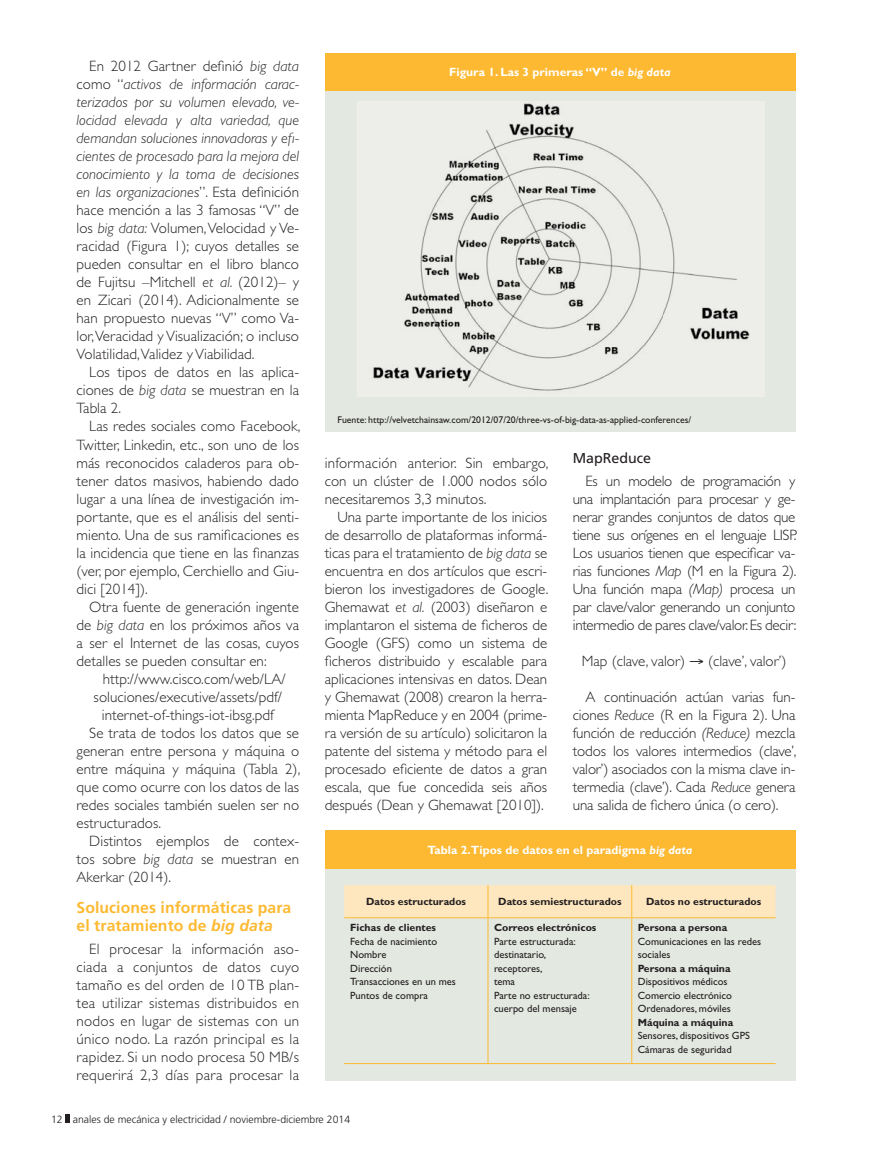
<style>
.page{position:relative;width:872px;height:1149px;background:#fff}
.page>*{position:absolute;margin:0;border:0;box-sizing:border-box;transform-origin:0 0}
.t1{font:700 15.75px/18px "Frutiger LT Std";letter-spacing:.005em;color:#fdb931}
.t2{font:300 15px/18px "Gill Sans Std";letter-spacing:.005em;color:#231f20;text-align:justify}
.t3{font:14.25px "Frutiger LT Std";color:#231f20}
.t4{font:700 12px "Gill Sans Std";color:#fff}
.t5{font:10.5px/13.5px "Gill Sans Std";color:#231f20}
.t6{font:700 10.5px "Gill Sans Std";color:#231f20}
.t7{font:300 10.5px "Frutiger LT Std";color:#231f20}
.t8{font:9.75px "Gill Sans Std";color:#231f20}
.s1{font-style:italic}
</style>
<div class="page">
<svg style="left:66px;top:1114px;width:4px;height:8px"></svg>
<div style="left:325px;top:53px;width:470px;height:38px;background:#fdb931"></div>
<div style="left:325px;top:91px;width:470px;height:340px;background:#e3e8e1"></div>
<img style="left:370px;top:101px;width:380px;height:292px">
<div style="left:325px;top:830px;width:470px;height:38px;background:#fdb931"></div>
<div style="left:325px;top:868px;width:470px;height:212px;background:#e3e8e1"></div>
<div style="left:344px;top:885px;width:431px;height:32px;background:#fee7bf"></div>
<hr style="left:487px;top:884px;width:1px;height:33px;background:#fdb931">
<hr style="left:631px;top:884px;width:1px;height:33px;background:#fdb931">
<hr style="left:344px;top:917px;width:144px;height:1px;background:#fdb931">
<hr style="left:488px;top:917px;width:144px;height:1px;background:#fdb931">
<hr style="left:487px;top:917px;width:1px;height:145px;background:#fdb931">
<hr style="left:632px;top:917px;width:143px;height:1px;background:#fdb931">
<hr style="left:631px;top:917px;width:1px;height:145px;background:#fdb931">
<hr style="left:344px;top:1062px;width:144px;height:1px;background:#fdb931">
<hr style="left:488px;top:1062px;width:144px;height:1px;background:#fdb931">
<hr style="left:632px;top:1062px;width:143px;height:1px;background:#fdb931">
<p class="t2" style="left:76px;top:57px;width:224px;text-indent:13px">En 2012 Gartner definió <span class="s1">big data </span>como “<span class="s1">activos de información carac&shy;terizados por su volumen elevado, ve&shy;locidad elevada y alta variedad, que demandan soluciones innovadoras y efi&shy;cientes de procesado para la mejora del conocimiento y la toma de decisiones en las organizaciones</span>”. Esta definición hace mención a las 3 famosas “V” de los <span class="s1">big data:</span> Volumen, Velocidad y Ve&shy;racidad (Figura 1); cuyos detalles se pueden consultar en el libro blanco de Fujitsu –Mitchell <span class="s1">et al.</span> (2012)– y en Zicari (2014). Adicionalmente se han propuesto nuevas “V” como Va&shy;lor, Veracidad y Visualización; o incluso Volatilidad, Validez y Viabilidad.</p>
<p class="t2" style="left:76px;top:363px;width:224px;text-indent:13px">Los tipos de datos en las aplica&shy;ciones de <span class="s1">big data</span> se muestran en la Tabla 2.</p>
<p class="t2" style="left:76px;top:417px;width:225px;text-indent:13px">Las redes sociales como Facebook, Twitter, Linkedin, etc., son uno de los más reconocidos caladeros para ob&shy;tener datos masivos, habiendo dado lugar a una línea de investigación im&shy;portante, que es el análisis del senti&shy;miento. Una de sus ramificaciones es la incidencia que tiene en las finanzas (ver, por ejemplo, Cerchiello and Giu&shy;dici [2014]).</p>
<p class="t2" style="left:76px;top:597px;width:224px;text-indent:13px">Otra fuente de generación ingente de <span class="s1">big data</span> en los próximos años va a ser el Internet de las cosas, cuyos detalles se pueden consultar en:</p>
<p class="t2" style="left:103px;top:669px;width:184px">http://www.cisco.com/web/LA/</p>
<p class="t2" style="left:94px;top:687px;width:190px">soluciones/executive/assets/pdf/</p>
<p class="t2" style="left:102px;top:705px;width:174px">internet-of-things-iot-ibsg.pdf</p>
<p class="t2" style="left:89px;top:723px;width:211px">Se trata de todos los datos que se</p>
<p class="t2" style="left:77px;top:741px;width:224px">generan entre persona y máquina o</p>
<p class="t2" style="left:77px;top:759px;width:225px">entre máquina y máquina (Tabla 2),</p>
<p class="t2" style="left:77px;top:777px;width:224px">que como ocurre con los datos de las</p>
<p class="t2" style="left:77px;top:795px;width:224px">redes sociales también suelen ser no</p>
<p class="t2" style="left:77px;top:813px;width:86px">estructurados.</p>
<p class="t2" style="left:89px;top:831px;width:211px">Distintos ejemplos de contex-</p>
<p class="t2" style="left:77px;top:849px;width:224px">tos sobre <span class="s1">big data</span> se muestran en</p>
<p class="t2" style="left:77px;top:867px;width:96px">Akerkar (2014).</p>
<p class="t1" style="left:76px;top:898px;width:216px">Soluciones informáticas para el tratamiento de <span class="s1">big data</span></p>
<p class="t2" style="left:77px;top:939px;width:224px;text-indent:13px">El procesar la información aso&shy;ciada a conjuntos de datos cuyo tamaño es del orden de 10 TB plan&shy;tea utilizar sistemas distribuidos en nodos en lugar de sistemas con un único nodo. La razón principal es la rapidez. Si un nodo procesa 50 MB/s requerirá 2,3 días para procesar la</p>
<p class="t4" style="left:449px;top:65px;width:223px">Figura 1. Las 3 primeras “V” de <span class="s1">big data</span></p>
<p class="t8" style="left:337px;top:413px;width:355px">Fuente: http://velvetchainsaw.com/2012/07/20/three-vs-of-big-data-as-applied-conferences/</p>
<p class="t2" style="left:325px;top:453px;width:225px">información anterior. Sin embargo, con un clúster de 1.000 nodos sólo necesitaremos 3,3 minutos.</p>
<p class="t2" style="left:325px;top:507px;width:225px;text-indent:13px">Una parte importante de los inicios de desarrollo de plataformas informá&shy;ticas para el tratamiento de <span class="s1">big data</span> se encuentra en dos artículos que escri&shy;bieron los investigadores de Google.<br>Ghemawat <span class="s1">et al.</span> (2003) diseñaron e implantaron el sistema de ficheros de Google (GFS) como un sistema de ficheros distribuido y escalable para aplicaciones intensivas en datos. Dean y Ghemawat (2008) crearon la herra&shy;mienta MapReduce y en 2004 (prime&shy;ra versión de su artículo) solicitaron la patente del sistema y método para el procesado eficiente de datos a gran escala, que fue concedida seis años después (Dean y Ghemawat [2010]).</p>
<p class="t3" style="left:573px;top:450px;width:80px">MapReduce</p>
<p class="t2" style="left:573px;top:471px;width:226px;text-indent:13px">Es un modelo de programación y una implantación para procesar y ge&shy;nerar grandes conjuntos de datos que tiene sus orígenes en el lenguaje LISP.<br>Los usuarios tienen que especificar va&shy;rias funciones <span class="s1">Map</span> (M en la Figura 2).<br>Una función mapa <span class="s1">(Map)</span> procesa un par clave/valor generando un conjunto intermedio de pares clave/valor. Es decir:</p>
<p class="t2" style="left:582px;top:651px;width:206px">Map (clave, valor) → (clave’, valor’)</p>
<p class="t2" style="left:573px;top:687px;width:225px;text-indent:13px">A continuación actúan varias fun&shy;ciones <span class="s1">Reduce</span> (R en la Figura 2). Una función de reducción <span class="s1">(Reduce)</span> mezcla todos los valores intermedios (clave’, valor’) asociados con la misma clave in&shy;termedia (clave’). Cada <span class="s1">Reduce</span> genera una salida de fichero única (o cero).</p>
<p class="t4" style="left:427px;top:842px;width:266px">Tabla 2.Tipos de datos en el paradigma <span class="s1">big data</span></p>
<p class="t6" style="left:366px;top:895px;width:102px">Datos estructurados</p>
<p class="t6" style="left:498px;top:895px;width:125px">Datos semiestructurados</p>
<p class="t6" style="left:646px;top:895px;width:117px">Datos no estructurados</p>
<p class="t6" style="left:350px;top:920px;width:87px">Fichas de clientes</p>
<p class="t5" style="left:350px;top:933px;width:107px">Fecha de nacimiento<br>Nombre<br>Dirección<br>Transacciones en un mes<br>Puntos de compra</p>
<p class="t6" style="left:494px;top:920px;width:104px">Correos electrónicos</p>
<p class="t5" style="left:494px;top:933px;width:97px">Parte estructurada: destinatario, receptores,<br>tema<br>Parte no estructurada: cuerpo del mensaje</p>
<p class="t6" style="left:638px;top:920px;width:91px">Persona a persona</p>
<p class="t5" style="left:638px;top:934px;width:125px">Comunicaciones en las redes sociales</p>
<p class="t6" style="left:638px;top:961px;width:94px">Persona a máquina</p>
<p class="t5" style="left:638px;top:974px;width:95px">Dispositivos médicos<br>Comercio electrónico<br>Ordenadores, móviles</p>
<p class="t6" style="left:638px;top:1015px;width:97px">Máquina a máquina</p>
<p class="t5" style="left:638px;top:1028px;width:114px">Sensores, dispositivos GPS<br>Cámaras de seguridad</p>
<p class="t7" style="left:51px;top:1112px;width:301px">12 anales de mecánica y electricidad / noviembre-diciembre 2014</p>
</div>
